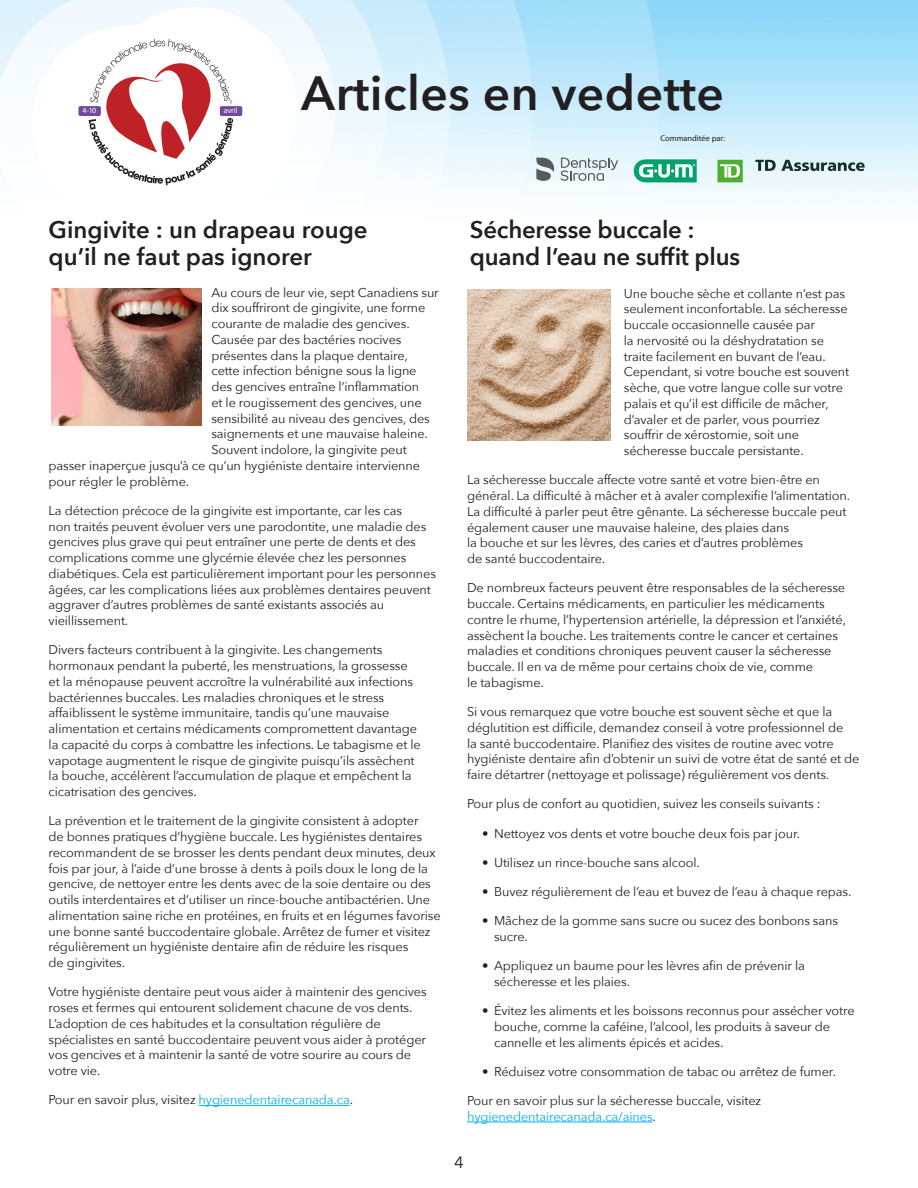
<style>
.page{position:relative;width:918px;height:1188px;background:#fff}
.page>*{position:absolute;margin:0;border:0;box-sizing:border-box;transform-origin:0 0}
.t1{font:600 48px "Avenir Next";letter-spacing:.01em;color:#231f20}
.t2{font:600 24px/27px "Avenir Next";letter-spacing:-.01em;color:#231f20}
.t3{font:16.5px "Avenir Next";color:#231f20}
.body{font:12.75px/15.8px "Avenir Next";letter-spacing:-.01em;color:#231f20}
.t4{font:8.4px "Myriad Pro";color:#211e1e}
.t5{font:7.95px "Myriad Pro";color:#fff}
.s1{color:#00aeef}
</style>
<div class="page">
<svg style="left:78px;top:39px;width:164px;height:146px"></svg>
<svg style="left:560px;top:158px;width:58px;height:23px"></svg>
<svg style="left:536px;top:158px;width:18px;height:23px"></svg>
<svg style="left:717px;top:160px;width:26px;height:22px"></svg>
<svg style="left:755px;top:160px;width:110px;height:11px"></svg>
<svg style="left:634px;top:159px;width:63px;height:23px"></svg>
<hr style="left:467px;top:1122px;width:186px;height:1px;background:#00aeef">
<img style="left:467px;top:289px;width:143px;height:151px">
<hr style="left:199px;top:1105px;width:151px;height:1px;background:#00aeef">
<img style="left:52px;top:288px;width:150px;height:138px">
<p class="t5" style="left:83px;top:106px;width:15px">4-10</p>
<p class="t5" style="left:224px;top:106px;width:15px">avril</p>
<h1 class="t1" style="left:301px;top:52px;width:424px">Articles en vedette</h1>
<p class="t4" style="left:660px;top:133px;width:66px">Commanditée par:</p>
<p class="t2" style="left:49px;top:215px;width:321px">Gingivite : un drapeau rouge qu’il ne faut pas ignorer</p>
<p class="body" style="left:211px;top:284px;width:229px">Au cours de leur vie, sept Canadiens sur</p>
<p class="body" style="left:211px;top:300px;width:215px">dix souffriront de gingivite, une forme</p>
<p class="body" style="left:211px;top:315px;width:200px">courante de maladie des gencives.</p>
<p class="body" style="left:211px;top:331px;width:192px">Causée par des bactéries nocives</p>
<p class="body" style="left:211px;top:347px;width:198px">présentes dans la plaque dentaire,</p>
<p class="body" style="left:211px;top:363px;width:207px">cette infection bénigne sous la ligne</p>
<p class="body" style="left:211px;top:378px;width:209px">des gencives entraîne l’inflammation</p>
<p class="body" style="left:211px;top:394px;width:212px">et le rougissement des gencives, une</p>
<p class="body" style="left:211px;top:410px;width:220px">sensibilité au niveau des gencives, des</p>
<p class="body" style="left:211px;top:426px;width:218px">saignements et une mauvaise haleine.</p>
<p class="body" style="left:211px;top:441px;width:197px">Souvent indolore, la gingivite peut</p>
<p class="body" style="left:49px;top:457px;width:373px">passer inaperçue jusqu’à ce qu’un hygiéniste dentaire intervienne</p>
<p class="body" style="left:49px;top:473px;width:142px">pour régler le problème.</p>
<p class="body" style="left:49px;top:502px;width:389px">La détection précoce de la gingivite est importante, car les cas<br>non traités peuvent évoluer vers une parodontite, une maladie des gencives plus grave qui peut entraîner une perte de dents et des complications comme une glycémie élevée chez les personnes diabétiques. Cela est particulièrement important pour les personnes âgées, car les complications liées aux problèmes dentaires peuvent aggraver d’autres problèmes de santé existants associés au vieillissement.</p>
<p class="body" style="left:49px;top:642px;width:374px">Divers facteurs contribuent à la gingivite. Les changements hormonaux pendant la puberté, les menstruations, la grossesse et la ménopause peuvent accroître la vulnérabilité aux infections bactériennes buccales. Les maladies chroniques et le stress affaiblissent le système immunitaire, tandis qu’une mauvaise alimentation et certains médicaments compromettent davantage la capacité du corps à combattre les infections. Le tabagisme et le vapotage augmentent le risque de gingivite puisqu’ils assèchent la bouche, accélèrent l’accumulation de plaque et empêchent la cicatrisation des gencives.</p>
<p class="body" style="left:49px;top:813px;width:394px">La prévention et le traitement de la gingivite consistent à adopter<br>de bonnes pratiques d’hygiène buccale. Les hygiénistes dentaires recommandent de se brosser les dents pendant deux minutes, deux fois par jour, à l’aide d’une brosse à dents à poils doux le long de la gencive, de nettoyer entre les dents avec de la soie dentaire ou des outils interdentaires et d’utiliser un rince-bouche antibactérien. Une alimentation saine riche en protéines, en fruits et en légumes favorise une bonne santé buccodentaire globale. Arrêtez de fumer et visitez régulièrement un hygiéniste dentaire afin de réduire les risques<br>de gingivites.</p>
<p class="body" style="left:49px;top:984px;width:380px">Votre hygiéniste dentaire peut vous aider à maintenir des gencives roses et fermes qui entourent solidement chacune de vos dents.<br>L’adoption de ces habitudes et la consultation régulière de spécialistes en santé buccodentaire peuvent vous aider à protéger vos gencives et à maintenir la santé de votre sourire au cours de votre vie.</p>
<p class="body" style="left:49px;top:1092px;width:306px">Pour en savoir plus, visitez <span class="s1">hygienedentairecanada.ca</span>.</p>
<p class="t2" style="left:470px;top:215px;width:272px">Sécheresse buccale : quand l’eau ne suffit plus</p>
<p class="body" style="left:624px;top:285px;width:227px">Une bouche sèche et collante n’est pas seulement inconfortable. La sécheresse buccale occasionnelle causée par<br>la nervosité ou la déshydratation se traite facilement en buvant de l’eau.<br>Cependant, si votre bouche est souvent sèche, que votre langue colle sur votre palais et qu’il est difficile de mâcher, d’avaler et de parler, vous pourriez souffrir de xérostomie, soit une sécheresse buccale persistante.</p>
<p class="body" style="left:467px;top:471px;width:384px">La sécheresse buccale affecte votre santé et votre bien-être en général. La difficulté à mâcher et à avaler complexifie l’alimentation.<br>La difficulté à parler peut être gênante. La sécheresse buccale peut également causer une mauvaise haleine, des plaies dans<br>la bouche et sur les lèvres, des caries et d’autres problèmes<br>de santé buccodentaire.</p>
<p class="body" style="left:467px;top:579px;width:380px">De nombreux facteurs peuvent être responsables de la sécheresse buccale. Certains médicaments, en particulier les médicaments contre le rhume, l’hypertension artérielle, la dépression et l’anxiété, assèchent la bouche. Les traitements contre le cancer et certaines maladies et conditions chroniques peuvent causer la sécheresse buccale. Il en va de même pour certains choix de vie, comme<br>le tabagisme.</p>
<p class="body" style="left:467px;top:703px;width:394px">Si vous remarquez que votre bouche est souvent sèche et que la déglutition est difficile, demandez conseil à votre professionnel de<br>la santé buccodentaire. Planifiez des visites de routine avec votre hygiéniste dentaire afin d’obtenir un suivi de votre état de santé et de faire détartrer (nettoyage et polissage) régulièrement vos dents.</p>
<p class="body" style="left:467px;top:795px;width:355px">Pour plus de confort au quotidien, suivez les conseils suivants :</p>
<p class="body" style="left:482px;top:825px;width:320px">• Nettoyez vos dents et votre bouche deux fois par jour.</p>
<p class="body" style="left:482px;top:854px;width:219px">• Utilisez un rince-bouche sans alcool.</p>
<p class="body" style="left:482px;top:883px;width:371px">• Buvez régulièrement de l’eau et buvez de l’eau à chaque repas.</p>
<p class="body" style="left:494px;top:912px;width:346px;text-indent:-12px">• Mâchez de la gomme sans sucre ou sucez des bonbons sans sucre.</p>
<p class="body" style="left:494px;top:957px;width:312px;text-indent:-12px">• Appliquez un baume pour les lèvres afin de prévenir la sécheresse et les plaies.</p>
<p class="body" style="left:494px;top:1002px;width:362px;text-indent:-12px">• Évitez les aliments et les boissons reconnus pour assécher votre bouche, comme la caféine, l’alcool, les produits à saveur de cannelle et les aliments épicés et acides.</p>
<p class="body" style="left:482px;top:1063px;width:356px">• Réduisez votre consommation de tabac ou arrêtez de fumer.</p>
<p class="body" style="left:467px;top:1092px;width:296px">Pour en savoir plus sur la sécheresse buccale, visitez <span class="s1">hygienedentairecanada.ca/aines</span>.</p>
<p class="t3" style="left:454px;top:1148px;width:11px">4</p>
</div>
